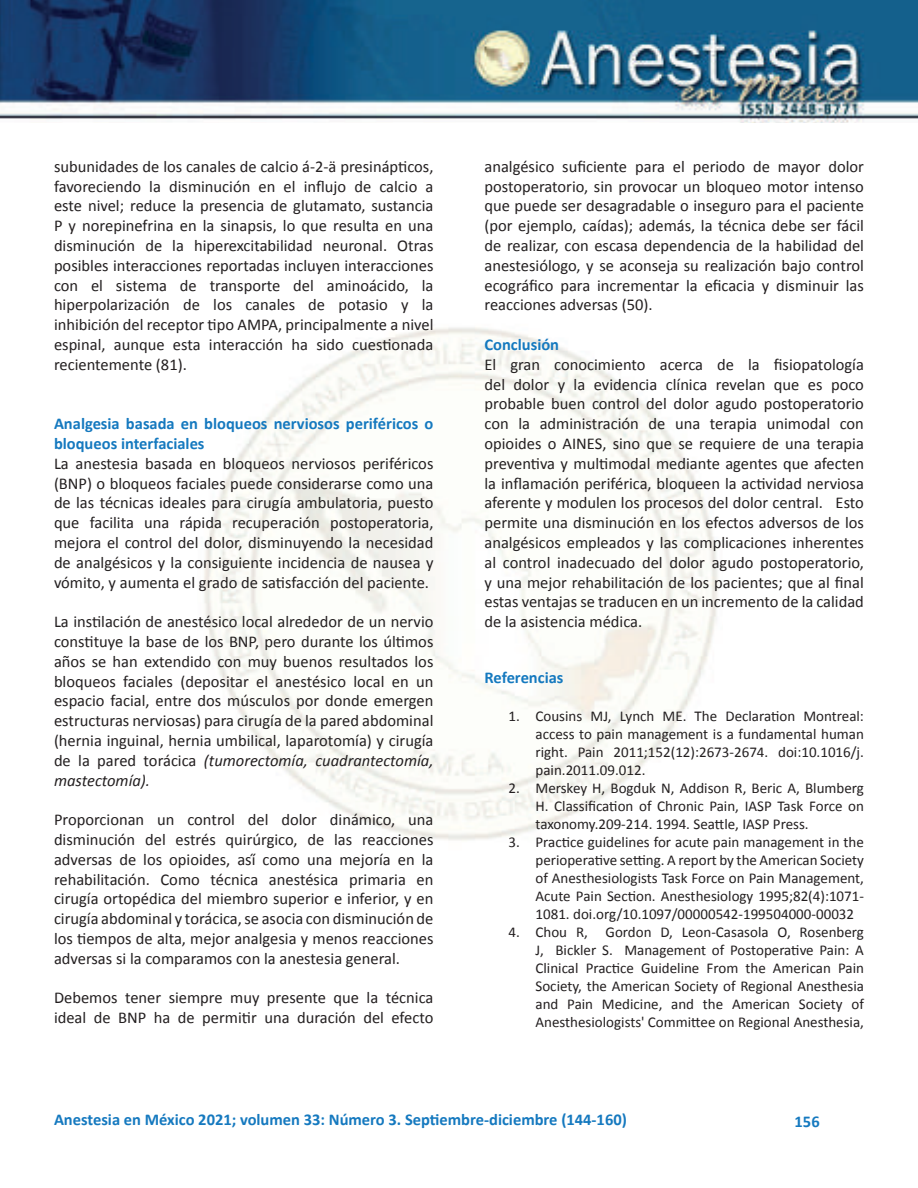
<style>
.page{position:relative;width:918px;height:1188px;background:#fff}
.page>*{position:absolute;margin:0;border:0;box-sizing:border-box;transform-origin:0 0}
.t1{font:16.5px/19.8px "Calibri";color:#231f20;text-align:justify}
.t2{font:700 16.5px/19.8px "Calibri";color:#1579bf}
.t3{font:15px/18px "Calibri";color:#231f20;text-align:justify}
.s1{font-style:italic}
</style>
<div class="page">
<img style="left:0;top:0;width:918px;height:122px">
<img style="left:204px;top:327px;width:514px;height:514px">
<p class="t1" style="left:54px;top:156px;width:381px">subunidades de los canales de calcio á-2-ä presinápticos, favoreciendo la disminución en el influjo de calcio a este nivel; reduce la presencia de glutamato, sustancia P y norepinefrina en la sinapsis, lo que resulta en una disminución de la hiperexcitabilidad neuronal. Otras posibles interacciones reportadas incluyen interacciones con el sistema de transporte del aminoácido, la hiperpolarización de los canales de potasio y la inhibición del receptor tipo AMPA, principalmente a nivel espinal, aunque esta interacción ha sido cuestionada recientemente (81).</p>
<p class="t2" style="left:54px;top:413px;width:381px">Analgesia basada en bloqueos nerviosos periféricos o bloqueos interfaciales</p>
<p class="t1" style="left:54px;top:453px;width:381px">La anestesia basada en bloqueos nerviosos periféricos (BNP) o bloqueos faciales puede considerarse como una de las técnicas ideales para cirugía ambulatoria, puesto que facilita una rápida recuperación postoperatoria, mejora el control del dolor, disminuyendo la necesidad de analgésicos y la consiguiente incidencia de nausea y vómito, y aumenta el grado de satisfacción del paciente.</p>
<p class="t1" style="left:54px;top:611px;width:381px">La instilación de anestésico local alrededor de un nervio constituye la base de los BNP, pero durante los últimos años se han extendido con muy buenos resultados los bloqueos faciales (depositar el anestésico local en un espacio facial, entre dos músculos por donde emergen estructuras nerviosas) para cirugía de la pared abdominal (hernia inguinal, hernia umbilical, laparotomía) y cirugía de la pared torácica <span class="s1">(tumorectomía, cuadrantectomía, mastectomía).</span></p>
<p class="t1" style="left:54px;top:809px;width:381px">Proporcionan un control del dolor dinámico, una disminución del estrés quirúrgico, de las reacciones adversas de los opioides, así́como una mejoría en la rehabilitación. Como técnica anestésica primaria en cirugía ortopédica del miembro superior e inferior, y en cirugía abdominal y torácica, se asocia con disminución de los tiempos de alta, mejor analgesia y menos reacciones adversas si la comparamos con la anestesia general.</p>
<p class="t1" style="left:54px;top:987px;width:381px">Debemos tener siempre muy presente que la técnica ideal de BNP ha de permitir una duración del efecto</p>
<p class="t1" style="left:485px;top:156px;width:381px">analgésico suficiente para el periodo de mayor dolor postoperatorio, sin provocar un bloqueo motor intenso que puede ser desagradable o inseguro para el paciente (por ejemplo, caídas); además, la técnica debe ser fácil de realizar, con escasa dependencia de la habilidad del anestesiólogo, y se aconseja su realización bajo control ecográfico para incrementar la eficacia y disminuir las reacciones adversas (50).</p>
<p class="t2" style="left:485px;top:334px;width:76px">Conclusión</p>
<p class="t1" style="left:485px;top:354px;width:381px">El gran conocimiento acerca de la fisiopatología del dolor y la evidencia clínica revelan que es poco probable buen control del dolor agudo postoperatorio con la administración de una terapia unimodal con opioides o AINES, sino que se requiere de una terapia preventiva y multimodal mediante agentes que afecten la inflamación periférica, bloqueen la actividad nerviosa aferente y modulen los procesos del dolor central. Esto permite una disminución en los efectos adversos de los analgésicos empleados y las complicaciones inherentes al control inadecuado del dolor agudo postoperatorio, y una mejor rehabilitación de los pacientes; que al final estas ventajas se traducen en un incremento de la calidad de la asistencia médica.</p>
<p class="t2" style="left:485px;top:667px;width:81px">Referencias</p>
<p class="t3" style="left:536px;top:706px;width:330px;text-indent:-27px">1. Cousins MJ, Lynch ME. The Declaration Montreal: access to pain management is a fundamental human right. Pain 2011;152(12):2673-2674. doi:10.1016/j. pain.2011.09.012.</p>
<p class="t3" style="left:536px;top:778px;width:330px;text-indent:-27px">2. Merskey H, Bogduk N, Addison R, Beric A, Blumberg H. Classification of Chronic Pain, IASP Task Force on taxonomy.209-214. 1994. Seattle, IASP Press.</p>
<p class="t3" style="left:536px;top:832px;width:330px;text-indent:-27px">3. Practice guidelines for acute pain management in the perioperative setting. A report by the American Society of Anesthesiologists Task Force on Pain Management, Acute Pain Section. Anesthesiology 1995;82(4):1071- 1081. doi.org/10.1097/00000542-199504000-00032</p>
<p class="t3" style="left:536px;top:922px;width:330px;text-indent:-27px">4. Chou R, Gordon D, Leon-Casasola O, Rosenberg J, Bickler S. Management of Postoperative Pain: A Clinical Practice Guideline From the American Pain Society, the American Society of Regional Anesthesia and Pain Medicine, and the American Society of Anesthesiologists' Committee on Regional Anesthesia,</p>
<p class="t2" style="left:54px;top:1109px;width:574px">Anestesia en México 2021; volumen 33: Número 3. Septiembre-diciembre (144-160)</p>
<p class="t2" style="left:795px;top:1111px;width:27px">156</p>
</div>
